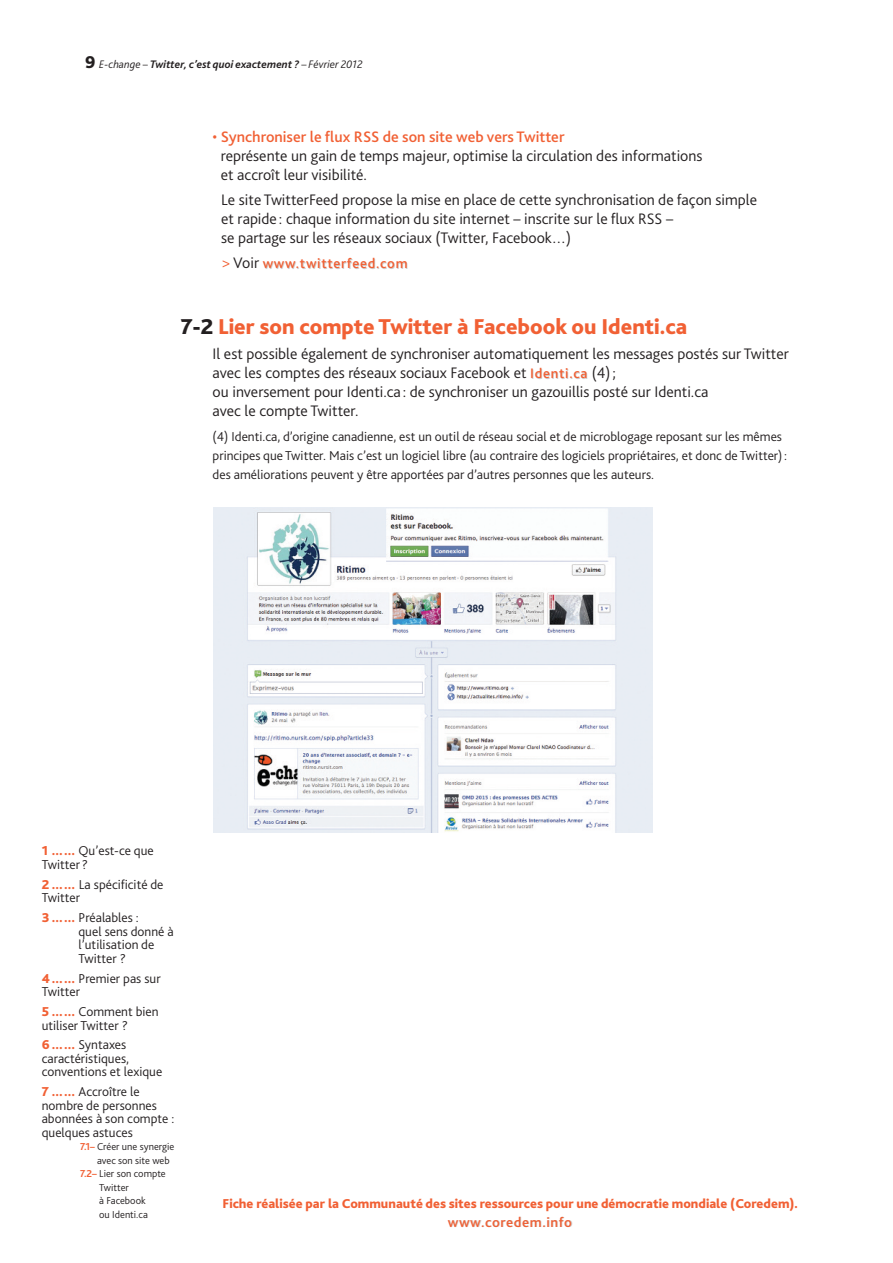
<style>
.page{position:relative;width:893px;height:1263px;background:#fff}
.page>*{position:absolute;margin:0;border:0;box-sizing:border-box;transform-origin:0 0}
.t1{font:800 22.5px "Bliss 2";color:#f16034}
.t2{font:300 15.9px/18.9px "Bliss 2";color:#231f20}
.t3{font:500 14.4px "Bliss 2";letter-spacing:.05em;color:#f16034}
.t4{font:300 13.5px/13.5px "Bliss 2";color:#231f20}
.t5{font:800 13.5px "Bliss 2";color:#f16034}
.t6{font:italic 700 11.4px "Bliss 2";color:#231f20}
.t7{font:300 10.5px "Bliss 2";color:#231f20}
.s1{font-weight:800;font-style:normal;font-size:18px}
.s2{font-weight:300}
.s3{color:#f16034}
.s4{font-weight:500;color:#f16034}
.s5{font-weight:300;font-size:15.9px}
.s6{font-weight:300;font-size:15.9px;color:#231f20}
.s7{color:#231f20}
.s8{font-weight:500;font-size:14.4px;color:#f16034}
.s9{font-weight:800;color:#f16034}
.s10{font-weight:700;color:#f16034}
</style>
<div class="page">
<img style="left:214px;top:507px;width:438px;height:326px">
<p class="t6" style="left:85px;top:60px;width:279px"><span class="s1">9</span> <span class="s2">E-change –</span> Twitter, c’est quoi exactement ? <span class="s2">– Février 2012</span></p>
<p class="t2" style="left:221px;top:129px;width:483px;text-indent:-8px"><span class="s3">•</span> <span class="s4">Synchroniser le flux RSS de son site web vers Twitter<br></span>représente un gain de temps majeur, optimise la circulation des informations et accroît leur visibilité.</p>
<p class="t2" style="left:221px;top:192px;width:537px">Le site TwitterFeed propose la mise en place de cette synchronisation de façon simple et rapide : chaque information du site internet – inscrite sur le flux RSS –<br>se partage sur les réseaux sociaux (Twitter, Facebook…)</p>
<p class="t3" style="left:221px;top:258px;width:188px"><span class="s5">&gt;</span> <span class="s6">Voir</span> www.twitterfeed.com</p>
<h1 class="t1" style="left:181px;top:318px;width:508px"><span class="s7">7-2</span> Lier son compte Twitter à Facebook ou Identi.ca</h1>
<p class="t2" style="left:213px;top:346px;width:578px">Il est possible également de synchroniser automatiquement les messages postés sur Twitter avec les comptes des réseaux sociaux Facebook et <span class="s8">Identi.ca</span> (4);<br>ou inversement pour Identi.ca : de synchroniser un gazouillis posté sur Identi.ca<br>avec le compte Twitter.</p>
<p class="t4" style="left:213px;top:428px;width:576px;line-height:18.9px">(4) Identi.ca, d’origine canadienne, est un outil de réseau social et de microblogage reposant sur les mêmes principes que Twitter. Mais c’est un logiciel libre (au contraire des logiciels propriétaires, et donc de Twitter): des améliorations peuvent y être apportées par d’autres personnes que les auteurs.</p>
<p class="t4" style="left:42px;top:845px;width:114px"><span class="s9">1 ……</span> Qu’est-ce que<br>Twitter ?</p>
<p class="t4" style="left:42px;top:879px;width:123px"><span class="s9">2 ……</span> La spécificité de<br>Twitter</p>
<p class="t4" style="left:79px;top:912px;width:97px;text-indent:-37px"><span class="s9">3 ……</span> Préalables :<br>quel sens donné à l’utilisation de<br>Twitter ?</p>
<p class="t4" style="left:42px;top:973px;width:120px"><span class="s9">4……</span> Premier pas sur<br>Twitter</p>
<p class="t4" style="left:42px;top:1006px;width:118px"><span class="s9">5 ……</span> Comment bien utiliser Twitter ?</p>
<p class="t4" style="left:42px;top:1039px;width:122px"><span class="s9">6 ……</span> Syntaxes caractéristiques, conventions et lexique</p>
<p class="t4" style="left:42px;top:1086px;width:134px"><span class="s9">7 ……</span> Accroître le nombre de personnes abonnées à son compte : quelques astuces</p>
<p class="t7" style="left:80px;top:1143px;width:96px"><span class="s10">7.1–</span> Créer une synergie</p>
<p class="t7" style="left:97px;top:1156px;width:74px">avec son site web</p>
<p class="t7" style="left:80px;top:1170px;width:87px"><span class="s10">7.2–</span> Lier son compte</p>
<p class="t7" style="left:99px;top:1183px;width:31px">Twitter</p>
<p class="t7" style="left:99px;top:1197px;width:48px">à Facebook</p>
<p class="t7" style="left:99px;top:1210px;width:50px">ou Identi.ca</p>
<p class="t5" style="left:223px;top:1198px;width:577px">Fiche réalisée par la Communauté des sites ressources pour une démocratie mondiale (Coredem).</p>
<p class="t3" style="left:448px;top:1216px;width:126px">www.coredem.info</p>
</div>
